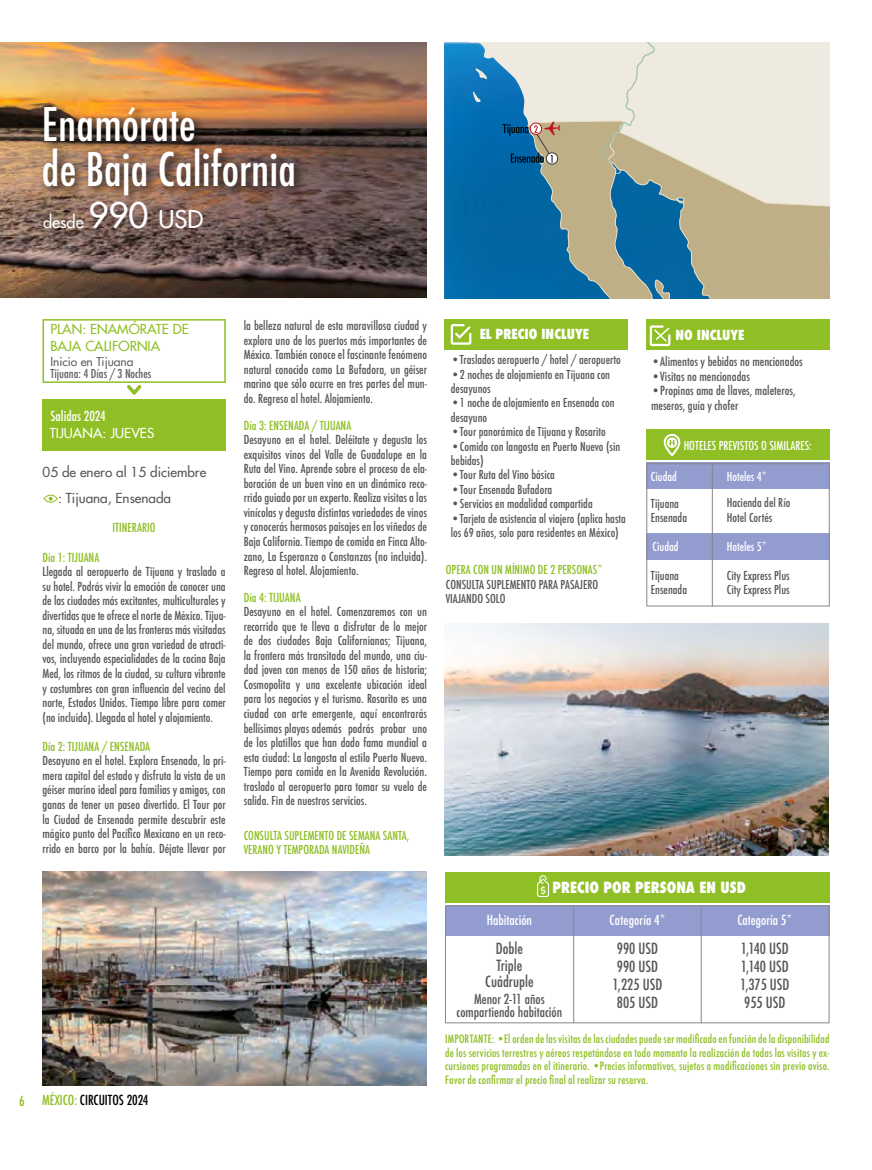
<style>
.page{position:relative;width:872px;height:1170px;background:#fff}
.page>*{position:absolute;margin:0;border:0;box-sizing:border-box;transform-origin:0 0}
.t1{font:500 condensed 45px/45px "Futura";color:#fff}
.t2{font:500 16.5px "Futura";color:#fff}
.t3{font:500 condensed 15px/18px "Futura";color:#575756;text-align:center}
.t4{font:800 condensed 15px "Futura";color:#fff}
.t5{font:500 condensed 13.5px "Futura";color:#fff}
.t6{font:500 13.5px "Futura";color:#575756}
.t7{font:500 condensed 13.5px/13.5px "Futura";color:#575756;text-align:center}
.t8{font:500 13.5px/16.2px "Futura";color:#8fbf25}
.t9{font:800 condensed 13.5px "Futura";color:#fff}
.t10{font:500 condensed 13.5px "Futura";color:#000}
.t11{font:500 13.5px "Futura";color:#fff}
.t12{font:500 condensed 13.5px "Futura";color:#8fbf25}
.t13{font:500 condensed 12.3px/14.7px "Futura";color:#575756}
.t14{font:500 condensed 12.15px/14.5px "Futura";color:#575756;text-align:justify}
.t15{font:500 condensed 12.15px "Futura";color:#8fbf25}
.t16{font:500 condensed 12px/14.4px "Futura";color:#575756}
.t17{font:500 condensed 12px/14.4px "Futura";color:#8fbf25}
.t18{font:500 condensed 12px "Futura";color:#fff}
.t19{font:500 condensed 12px "Futura";color:#616161}
.t20{font:500 12px "Futura";color:#616161}
.t21{font:500 condensed 11.25px/13.5px "Futura";letter-spacing:.015em;color:#8fbf25;text-align:justify}
.s1{font-size:34.5px}
.s2{font-size:24px}
.s3{color:#8fbf25}
</style>
<div class="page">
<div style="left:43px;top:319px;width:183px;height:64px;border:2px solid #8fbf25"></div>
<img style="left:0;top:43px;width:427px;height:255px">
<svg style="left:44px;top:494px;width:14px;height:8px"></svg>
<div style="left:444px;top:319px;width:184px;height:30px;background:#8fbf25"></div>
<svg style="left:451px;top:324px;width:20px;height:21px"></svg>
<div style="left:40px;top:102px;width:266px;height:106px;background:#000;opacity:.75"></div>
<div style="left:646px;top:319px;width:183px;height:30px;background:#8fbf25"></div>
<svg style="left:650px;top:325px;width:20px;height:21px"></svg>
<div style="left:43px;top:399px;width:183px;height:51px;background:#8fbf25"></div>
<svg style="left:127px;top:385px;width:15px;height:10px"></svg>
<div style="left:445px;top:871px;width:384px;height:31px;background:#8fbf25"></div>
<svg style="left:537px;top:875px;width:12px;height:22px"></svg>
<div style="left:446px;top:905px;width:383px;height:30px;background:#939ccf"></div>
<div style="left:445px;top:905px;width:384px;height:118px;border:1px solid #878787"></div>
<hr style="left:701px;top:905px;width:1px;height:118px;background:#878787">
<hr style="left:573px;top:905px;width:1px;height:118px;background:#878787">
<div style="left:646px;top:462px;width:183px;height:27px;background:#939ccf"></div>
<div style="left:646px;top:533px;width:183px;height:26px;background:#939ccf"></div>
<hr style="left:712px;top:463px;width:1px;height:143px;background:#878787">
<div style="left:646px;top:463px;width:183px;height:143px;border:1px solid #878787"></div>
<div style="left:646px;top:430px;width:183px;height:30px;background:#8fbf25"></div>
<svg style="left:663px;top:433px;width:17px;height:23px"></svg>
<img style="left:43px;top:871px;width:384px;height:214px">
<img style="left:444px;top:623px;width:384px;height:232px">
<img style="left:444px;top:43px;width:19px;height:255px">
<svg style="left:463px;top:43px;width:39px;height:255px;background:#0d70ae"></svg>
<svg style="left:502px;top:43px;width:327px;height:255px;background:#aab8b3"></svg>
<h1 class="t1" style="left:42px;top:102px;width:256px">Enamórate<br>de Baja California</h1>
<h2 class="t2" style="left:43px;top:212px;width:162px">desde <span class="s1">990</span> <span class="s2">USD</span></h2>
<p class="t8" style="left:50px;top:321px;width:140px">PLAN: ENAMÓRATE DE<br>BAJA CALIFORNIA</p>
<p class="t20" style="left:50px;top:354px;width:85px">Inicio en Tijuana</p>
<p class="t19" style="left:50px;top:365px;width:103px">Tijuana: 4 Días / 3 Noches</p>
<p class="t5" style="left:51px;top:408px;width:57px">Salidas 2024</p>
<p class="t11" style="left:50px;top:425px;width:106px">TIJUANA: JUEVES</p>
<p class="t6" style="left:43px;top:463px;width:165px">05 de enero al 15 diciembre</p>
<p class="t6" style="left:58px;top:489px;width:114px">: Tijuana, Ensenada</p>
<p class="t15" style="left:113px;top:520px;width:44px">ITINERARIO</p>
<p class="t15" style="left:43px;top:549px;width:58px">Día 1: TIJUANA</p>
<p class="t14" style="left:43px;top:564px;width:185px">Llegada al aeropuerto de Tijuana y traslado a su hotel. Podrás vivir la emoción de conocer una de las ciudades más excitantes, multiculturales y divertidas que te ofrece el norte de México. Tijua&shy;na, situada en una de las fronteras más visitadas del mundo, ofrece una gran variedad de atracti&shy;vos, incluyendo especialidades de la cocina Baja Med, los ritmos de la ciudad, su cultura vibrante y costumbres con gran influencia del vecino del norte, Estados Unidos. Tiempo libre para comer (no incluido). Llegada al hotel y alojamiento.</p>
<p class="t15" style="left:43px;top:738px;width:109px">Día 2: TIJUANA / ENSENADA</p>
<p class="t14" style="left:43px;top:753px;width:185px">Desayuno en el hotel. Explora Ensenada, la pri&shy;mera capital del estado y disfruta la vista de un géiser marino ideal para familias y amigos, con ganas de tener un paseo divertido. El Tour por la Ciudad de Ensenada permite descubrir este mágico punto del Pacífico Mexicano en un reco&shy;rrido en barco por la bahía. Déjate llevar por</p>
<p class="t14" style="left:244px;top:318px;width:185px">la belleza natural de esta maravillosa ciudad y explora uno de los puertos más importantes de México. También conoce el fascinante fenómeno natural conocido como La Bufadora, un géiser marino que sólo ocurre en tres partes del mun&shy;do. Regreso al hotel. Alojamiento.</p>
<p class="t15" style="left:244px;top:417px;width:109px">Día 3: ENSENADA / TIJUANA</p>
<p class="t14" style="left:244px;top:432px;width:185px">Desayuno en el hotel. Deléitate y degusta los exquisitos vinos del Valle de Guadalupe en la Ruta del Vino. Aprende sobre el proceso de ela&shy;boración de un buen vino en un dinámico reco&shy;rrido guiado por un experto. Realiza visitas a las vinícolas y degusta distintas variedades de vinos y conocerás hermosos paisajes en los viñedos de Baja California. Tiempo de comida en Finca Alto&shy;zano, La Esperanza o Constanzas (no incluida).<br>Regreso al hotel. Alojamiento.</p>
<p class="t15" style="left:244px;top:589px;width:58px">Día 4: TIJUANA</p>
<p class="t14" style="left:244px;top:604px;width:185px">Desayuno en el hotel. Comenzaremos con un recorrido que te lleva a disfrutar de lo mejor de dos ciudades Baja Californianas; Tijuana, la frontera más transitada del mundo, una ciu&shy;dad joven con menos de 150 años de historia; Cosmopolita y una excelente ubicación ideal para los negocios y el turismo. Rosarito es una ciudad con arte emergente, aquí encontrarás bellísimas playas además podrás probar uno de los platillos que han dado fama mundial a esta ciudad: La langosta al estilo Puerto Nuevo.<br>Tiempo para comida en la Avenida Revolución. traslado al aeropuerto para tomar su vuelo de salida. Fin de nuestros servicios.</p>
<p class="t17" style="left:244px;top:828px;width:167px">CONSULTA SUPLEMENTO DE SEMANA SANTA,<br>VERANO Y TEMPORADA NAVIDEÑA</p>
<p class="t12" style="left:19px;top:1092px;width:7px">6</p>
<p class="t10" style="left:42px;top:1091px;width:108px"><span class="s3">MÉXICO:</span> CIRCUITOS 2024</p>
<p class="t9" style="left:479px;top:325px;width:111px">EL PRECIO INCLUYE</p>
<p class="t16" style="left:451px;top:352px;width:171px">•Traslados aeropuerto / hotel / aeropuerto</p>
<p class="t16" style="left:451px;top:367px;width:161px">•2 noches de alojamiento en Tijuana con desayunos</p>
<p class="t16" style="left:451px;top:396px;width:165px">•1 noche de alojamiento en Ensenada con desayuno</p>
<p class="t16" style="left:451px;top:424px;width:156px">•Tour panorámico de Tijuana y Rosarito</p>
<p class="t16" style="left:451px;top:439px;width:171px">•Comida con langosta en Puerto Nuevo (sin bebidas)</p>
<p class="t16" style="left:451px;top:468px;width:106px">•Tour Ruta del Vino básica</p>
<p class="t16" style="left:451px;top:482px;width:103px">•Tour Ensenada Bufadora</p>
<p class="t16" style="left:451px;top:496px;width:143px">•Servicios en modalidad compartida</p>
<p class="t16" style="left:451px;top:511px;width:177px">•Tarjeta de asistencia al viajero (aplica hasta los 69 años, solo para residentes en México)</p>
<p class="t17" style="left:446px;top:562px;width:158px">OPERA CON UN MÍNIMO DE 2 PERSONAS*</p>
<p class="t16" style="left:446px;top:577px;width:154px">CONSULTA SUPLEMENTO PARA PASAJERO<br>VIAJANDO SOLO</p>
<p class="t9" style="left:675px;top:326px;width:70px">NO INCLUYE</p>
<p class="t13" style="left:651px;top:354px;width:153px">•Alimentos y bebidas no mencionados</p>
<p class="t13" style="left:651px;top:369px;width:100px">•Visitas no mencionadas</p>
<p class="t13" style="left:651px;top:383px;width:146px">•Propinas ama de llaves, maleteros, meseros, guía y chofer</p>
<p class="t18" style="left:683px;top:438px;width:130px">HOTELES PREVISTOS O SIMILARES:</p>
<p class="t18" style="left:651px;top:468px;width:28px">Ciudad</p>
<p class="t18" style="left:727px;top:468px;width:42px">Hoteles 4*</p>
<p class="t16" style="left:727px;top:495px;width:65px">Hacienda del Río<br>Hotel Cortés</p>
<p class="t16" style="left:651px;top:496px;width:38px">Tijuana<br>Ensenada</p>
<p class="t18" style="left:652px;top:539px;width:28px">Ciudad</p>
<p class="t18" style="left:727px;top:539px;width:42px">Hoteles 5*</p>
<p class="t16" style="left:651px;top:568px;width:38px">Tijuana<br>Ensenada</p>
<p class="t16" style="left:727px;top:568px;width:64px">City Express Plus<br>City Express Plus</p>
<p class="t4" style="left:552px;top:877px;width:195px">PRECIO POR PERSONA EN USD</p>
<p class="t5" style="left:487px;top:911px;width:47px">Habitación</p>
<p class="t5" style="left:609px;top:911px;width:57px">Categoría 4*</p>
<p class="t5" style="left:737px;top:911px;width:56px">Categoría 5*</p>
<p class="t3" style="left:485px;top:940px;width:50px;line-height:16.5px">Doble<br>Triple<br>Cuádruple</p>
<p class="t7" style="left:456px;top:991px;width:107px">Menor 2-11 años compartiendo habitación</p>
<p class="t3" style="left:612px;top:939px;width:51px;text-align:left">990 USD<br>990 USD<br>1,225 USD<br>805 USD</p>
<p class="t3" style="left:740px;top:939px;width:51px;text-align:justify">1,140 USD 1,140 USD 1,375 USD 955 USD</p>
<p class="t21" style="left:445px;top:1032px;width:386px">IMPORTANTE: •El orden de las visitas de las ciudades puede ser modificado en función de la disponibilidad de los servicios terrestres y aéreos respetándose en todo momento la realización de todas las visitas y ex&shy;cursiones programadas en el itinerario. •Precios informativos, sujetos a modificaciones sin previo aviso.<br>Favor de confirmar el precio final al realizar su reserva.</p>
</div>
